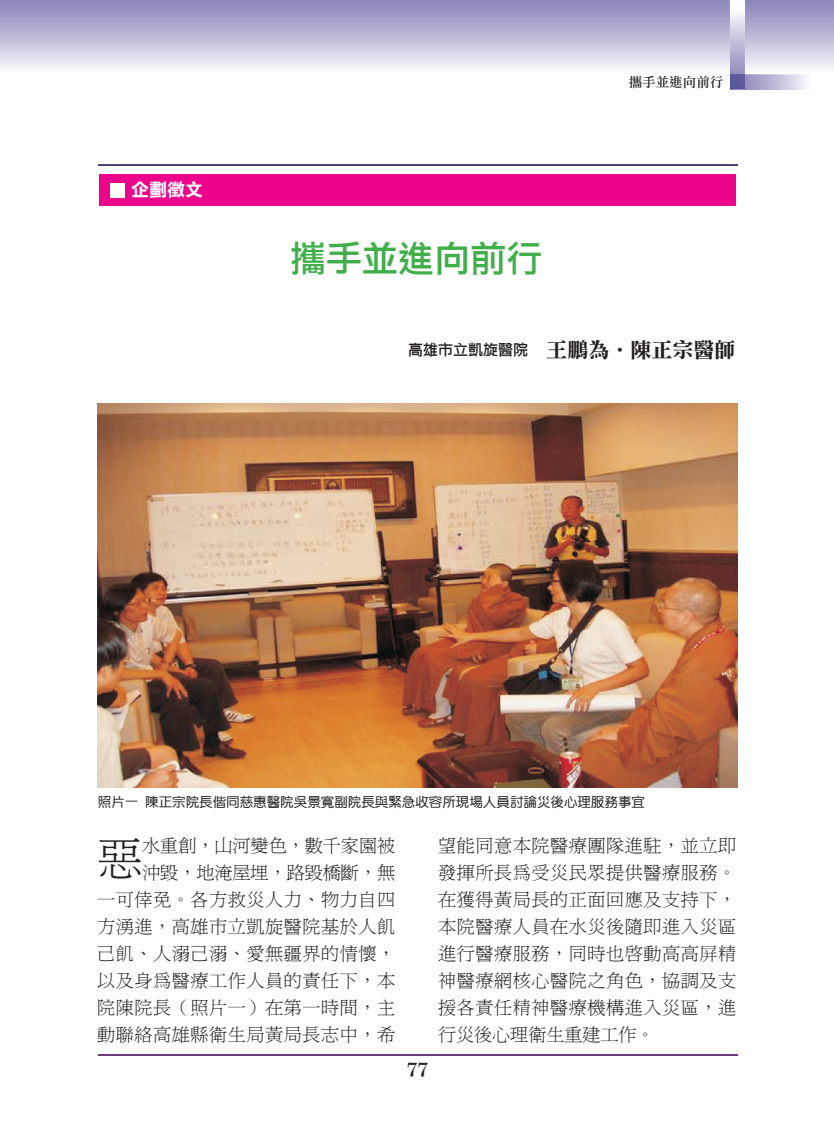
<style>
.page{position:relative;width:834px;height:1144px;background:#fff}
.page>*{position:absolute;margin:0;border:0;box-sizing:border-box;transform-origin:0 0}
.t1{font:45px "P Ming Li U";color:#231f20}
.t2{font:36px "DF Li Hei W5 WIN BF";color:#40ae49}
.t3{font:21px "DF Li Song W7 WIN BF";color:#231f20}
.t4{font:18px/27px "P Ming Li U";letter-spacing:.035em;color:#231f20;text-align:right}
.t5{font:18px "DF Li Hei W7 WIN BF";color:#fff}
.t6{font:18px "DF Li Song W7 WINP BF";color:#231f20}
.t7{font:13.5px "DF Yuan W5 WIN BF";color:#231f20}
.t8{font:13.5px "DF Li Song W5 WINP BF";color:#231f20}
.s1{font-family:"DF Li Hei W5 WIN BF";font-size:15px}
</style>
<div class="page">
<svg style="left:0;top:0;width:13px;height:68px"></svg>
<svg style="left:13px;top:0;width:820px;height:74px;background:#c0bdd9"></svg>
<svg style="left:729px;top:0;width:15px;height:74px"></svg>
<svg style="left:730px;top:89px;width:76px;height:1px"></svg>
<img style="left:744px;top:74px;width:62px;height:15px">
<img style="left:730px;top:74px;width:14px;height:15px">
<hr style="left:98px;top:1055px;width:639px;height:1px;background:#6b3d7f">
<hr style="left:98px;top:165px;width:639px;height:1px;background:#543f77">
<img style="left:98px;top:404px;width:639px;height:383px">
<div style="left:99px;top:174px;width:637px;height:32px;background:#ed028c"></div>
<div style="left:110px;top:183px;width:14px;height:15px;background:#fff"></div>
<p class="t5" style="left:131px;top:181px;width:73px">企劃徵文</p>
<h2 class="t2" style="left:290px;top:240px;width:253px">攜手並進向前行</h2>
<p class="t8" style="left:628px;top:75px;width:96px">攜手並進向前行</p>
<p class="t3" style="left:408px;top:339px;width:328px"><span class="s1">高雄市立凱旋醫院</span> 王鵬為‧陳正宗醫師</p>
<p class="t7" style="left:98px;top:795px;width:548px">照片一 陳正宗院長偕同慈惠醫院吳景寬副院長與緊急收容所現場人員討論災後心理服務事宜</p>
<p class="t4" style="left:97px;top:832px;width:299px">水重創，山河變色，數千家園被<br>沖毀，地淹屋埋，路毀橋斷，無<br>一可倖免。各方救災人力、物力自四方湧進，高雄市立凱旋醫院基於人飢己飢、人溺己溺、愛無疆界的情懷，以及身為醫療工作人員的責任下，本院陳院長（照片一）在第一時間，主動聯絡高雄縣衛生局黃局長志中，希</p>
<p class="t4" style="left:438px;top:832px;width:299px;text-align:justify">望能同意本院醫療團隊進駐，並立即發揮所長為受災民眾提供醫療服務。在獲得黃局長的正面回應及支持下，本院醫療人員在水災後隨即進入災區進行醫療服務，同時也啟動高高屏精神醫療網核心醫院之角色，協調及支援各責任精神醫療機構進入災區，進行災後心理衛生重建工作。</p>
<h1 class="t1" style="left:97px;top:836px;width:46px">惡</h1>
<p class="t6" style="left:407px;top:1061px;width:23px">77</p>
</div>
